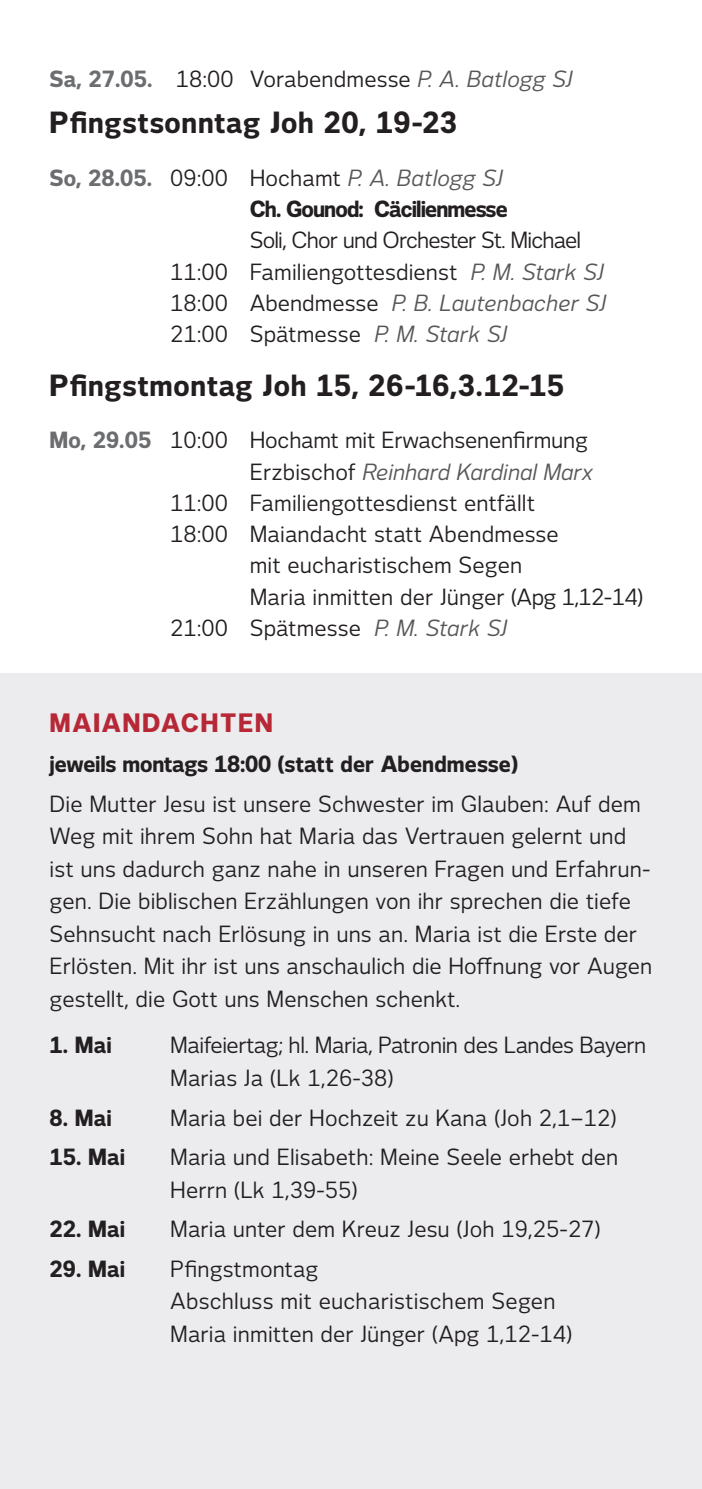
<style>
.page{position:relative;width:702px;height:1489px;background:#fff}
.page>*{position:absolute;margin:0;border:0;box-sizing:border-box;transform-origin:0 0}
.t1{font:700 28.75px "Voice";letter-spacing:.02em;color:#231f20}
.t2{font:700 25px "Voice";color:#b72837}
.t3{font:22px/32.5px "Voice";letter-spacing:.005em;color:#231f20}
.t4{font:700 22px/31.2px "Voice";letter-spacing:.005em;color:#231f20;text-align:right}
.t5{font:22px/32.5px "Voice";letter-spacing:-.02em;color:#231f20}
.t6{font:italic 22px "Voice";letter-spacing:-.005em;color:#57585a}
.s1{font-weight:700;color:#6c6d70}
.s2{font-style:italic;color:#57585a}
.s3{color:#6c6d70}
.s4{font-weight:400}
.s5{font-weight:400;font-style:italic;color:#57585a}
.s6{font-style:normal;color:#231f20}
</style>
<div class="page">
<div style="left:0;top:673px;width:702px;height:815px;background:#ececee"></div>
<p class="t3" style="left:50px;top:62px;width:524px"><span class="s1">Sa, 27.05.</span> 18:00 Vorabendmesse <span class="s2">P. A. Batlogg SJ</span></p>
<h1 class="t1" style="left:50px;top:105px;width:409px">Pfingstsonntag Joh 20, 19-23</h1>
<p class="t4" style="left:50px;top:161px;width:459px"><span class="s3">So, 28.05.</span> <span class="s4">09:00 Hochamt</span> <span class="s5">P. A. Batlogg SJ<br></span>Ch. Gounod: Cäcilienmesse</p>
<p class="t3" style="left:170px;top:224px;width:437px;line-height:31.2px;text-indent:80px">Soli, Chor und Orchester St. Michael 11:00 Familiengottesdienst <span class="s2">P. M. Stark SJ </span>18:00 Abendmesse <span class="s2">P. B. Lautenbacher SJ </span>21:00 Spätmesse <span class="s2">P. M. Stark SJ</span></p>
<h1 class="t1" style="left:50px;top:367px;width:516px">Pfingstmontag Joh 15, 26-16,3.12-15</h1>
<p class="t3" style="left:50px;top:423px;width:540px"><span class="s1">Mo, 29.05</span> 10:00 Hochamt mit Erwachsenenfirmung</p>
<p class="t6" style="left:250px;top:458px;width:345px"><span class="s6">Erzbischof</span> Reinhard Kardinal Marx</p>
<p class="t3" style="left:170px;top:486px;width:366px">11:00 Familiengottesdienst entfällt</p>
<p class="t3" style="left:170px;top:517px;width:390px">18:00 Maiandacht statt Abendmesse</p>
<p class="t3" style="left:250px;top:548px;width:274px">mit eucharistischem Segen</p>
<p class="t3" style="left:250px;top:580px;width:395px">Maria inmitten der Jünger (Apg 1,12-14)</p>
<p class="t3" style="left:170px;top:611px;width:338px">21:00 Spätmesse <span class="s2">P. M. Stark SJ</span></p>
<p class="t2" style="left:50px;top:707px;width:151px">MAIANDACHTEN</p>
<p class="t4" style="left:50px;top:747px;width:470px">jeweils montags 18:00 (statt der Abendmesse)</p>
<p class="t3" style="left:50px;top:786px;width:604px">Die Mutter Jesu ist unsere Schwester im Glauben: Auf dem Weg mit ihrem Sohn hat Maria das Vertrauen gelernt und ist uns dadurch ganz nahe in unseren Fragen und Erfahrun&shy;gen. Die biblischen Erzählungen von ihr sprechen die tiefe Sehnsucht nach Erlösung in uns an. Maria ist die Erste der Erlösten. Mit ihr ist uns anschaulich die Hoffnung vor Augen gestellt, die Gott uns Menschen schenkt.</p>
<p class="t4" style="left:50px;top:1029px;width:64px">1. Mai</p>
<p class="t5" style="left:170px;top:1028px;width:477px">Maifeiertag; hl. Maria, Patronin des Landes Bayern<br>Marias Ja (Lk 1,26-38)</p>
<p class="t4" style="left:50px;top:1101px;width:64px">8. Mai</p>
<p class="t3" style="left:170px;top:1100px;width:448px">Maria bei der Hochzeit zu Kana (Joh 2,1–12)</p>
<p class="t4" style="left:50px;top:1140px;width:77px">15. Mai</p>
<p class="t3" style="left:170px;top:1140px;width:450px">Maria und Elisabeth: Meine Seele erhebt den<br>Herrn (Lk 1,39-55)</p>
<p class="t4" style="left:50px;top:1212px;width:77px">22. Mai</p>
<p class="t3" style="left:170px;top:1212px;width:432px">Maria unter dem Kreuz Jesu (Joh 19,25-27)</p>
<p class="t4" style="left:50px;top:1252px;width:77px">29. Mai</p>
<p class="t3" style="left:170px;top:1251px;width:404px">Pfingstmontag<br>Abschluss mit eucharistischem Segen<br>Maria inmitten der Jünger (Apg 1,12-14)</p>
</div>
